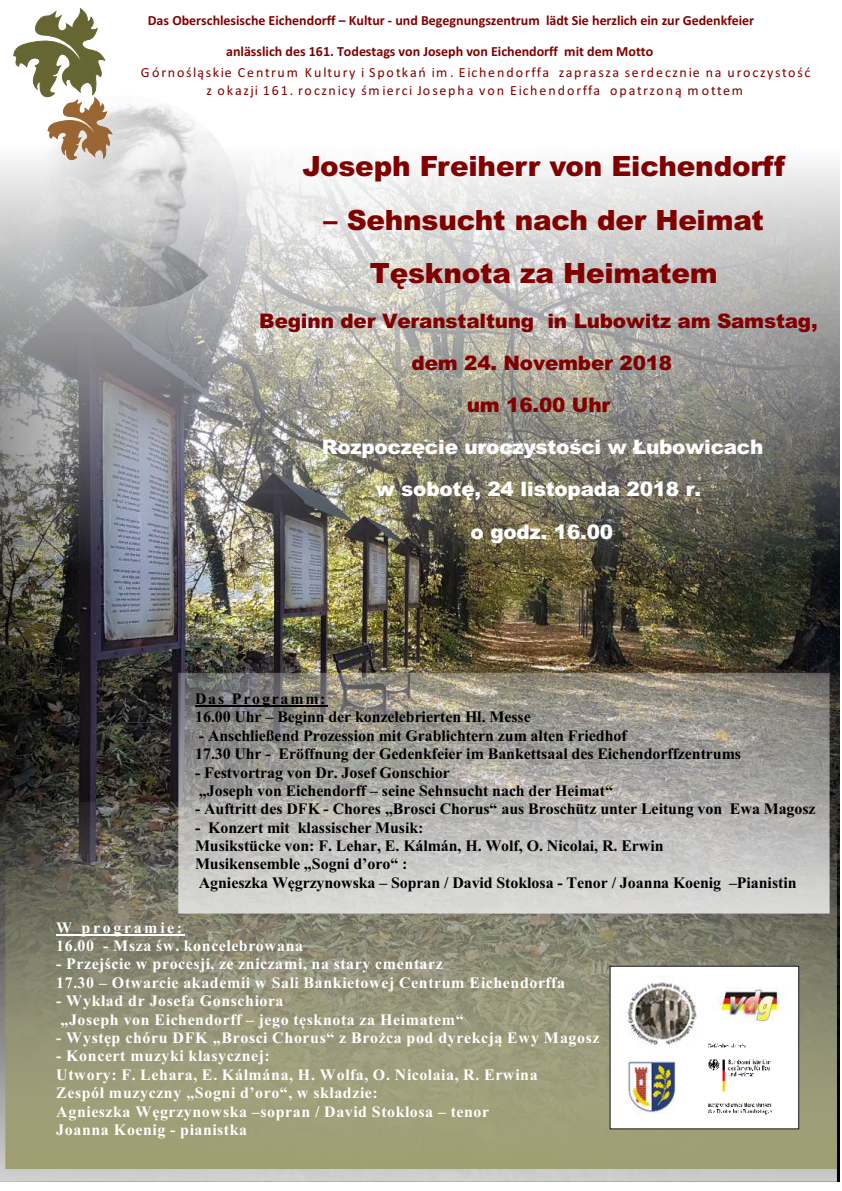
<style>
.page{position:relative;width:842px;height:1191px;background:#fff}
.page>*{position:absolute;margin:0;border:0;box-sizing:border-box;transform-origin:0 0}
.t1{font:900 27.9px/53.4px "Arial";letter-spacing:-.005em;color:#800000;text-align:center}
.t2{font:900 20px/42.2px "Arial";letter-spacing:-.01em;color:#800000;text-align:center}
.t3{font:900 20px/42.2px "Arial";letter-spacing:-.01em;color:#fff;text-align:center}
.t4{font:700 15.9px/18.4px "Times New Roman";letter-spacing:-.005em;color:#000}
.t5{font:700 15.9px/18.4px "Times New Roman";letter-spacing:.04em;color:#fff}
.t6{font:700 14px "Calibri";color:#800000}
.t7{font:14px/17.1px "Calibri";letter-spacing:.125em;color:#800000;text-align:center}
</style>
<div class="page">
<img style="left:0;top:104px;width:839px;height:1077px">
<svg style="left:0;top:802px;width:837px;height:379px"></svg>
<svg style="left:5px;top:866px;width:832px;height:303px;fill:#9b9a77"></svg>
<hr style="left:56px;top:934px;width:129px;height:2px;background:#fff">
<svg style="left:610px;top:966px;width:189px;height:163px"></svg>
<img style="left:614px;top:1053px;width:79px;height:66px">
<img style="left:696px;top:1033px;width:88px;height:91px">
<img style="left:713px;top:976px;width:74px;height:60px">
<img style="left:622px;top:976px;width:80px;height:76px">
<svg style="left:178px;top:673px;width:652px;height:240px"></svg>
<hr style="left:195px;top:705px;width:132px;height:2px;background:#000">
<svg style="left:12px;top:8px;width:100px;height:154px"></svg>
<p class="t6" style="left:148px;top:14px;width:608px">Das Oberschlesische Eichendorff – Kultur - und Begegnungszentrum lädt Sie herzlich ein zur Gedenkfeier</p>
<p class="t6" style="left:226px;top:45px;width:429px">anlässlich des 161. Todestags von Joseph von Eichendorff mit dem Motto</p>
<p class="t7" style="left:141px;top:65px;width:671px">Górnośląskie Centrum Kultury i Spotkań im. Eichendorffa zaprasza serdecznie na uroczystość z okazji 161. rocznicy śmierci Josepha von Eichendorffa opatrzoną mottem</p>
<h1 class="t1" style="left:302px;top:142px;width:484px">Joseph Freiherr von Eichendorff</h1>
<h1 class="t1" style="left:324px;top:196px;width:442px">– Sehnsucht nach der Heimat<br>Tęsknota za Heimatem</h1>
<p class="t2" style="left:259px;top:301px;width:560px">Beginn der Veranstaltung in Lubowitz am Samstag, dem 24. November 2018<br>um 16.00 Uhr</p>
<p class="t3" style="left:322px;top:428px;width:443px">Rozpoczęcie uroczystości w Łubowicach w sobotę, 24 listopada 2018 r.<br>o godz. 16.00</p>
<p class="t4" style="left:195px;top:691px;width:337px">Das Programm:<br>16.00 Uhr – Beginn der konzelebrierten Hl. Messe</p>
<p class="t4" style="left:195px;top:728px;width:547px">- Anschließend Prozession mit Grablichtern zum alten Friedhof<br>17.30 Uhr - Eröffnung der Gedenkfeier im Bankettsaal des Eichendorffzentrums</p>
<p class="t4" style="left:195px;top:764px;width:420px">- Festvortrag von Dr. Josef Gonschior<br>„Joseph von Eichendorff – seine Sehnsucht nach der Heimat“</p>
<p class="t4" style="left:195px;top:801px;width:622px">- Auftritt des DFK - Chores „Brosci Chorus“ aus Broschütz unter Leitung von Ewa Magosz</p>
<p class="t4" style="left:195px;top:819px;width:603px">- Konzert mit klassischer Musik:<br>Musikstücke von: F. Lehar, E. Kálmán, H. Wolf, O. Nicolai, R. Erwin<br>Musikensemble „Sogni d’oro“ :<br>Agnieszka Węgrzynowska – Sopran / David Stoklosa - Tenor / Joanna Koenig –Pianistin</p>
<p class="t5" style="left:56px;top:919px;width:248px">W programie:<br>16.00 - Msza św. koncelebrowana</p>
<p class="t5" style="left:56px;top:956px;width:510px">- Przejście w procesji, ze zniczami, na stary cmentarz<br>17.30 – Otwarcie akademii w Sali Bankietowej Centrum Eichendorffa</p>
<p class="t5" style="left:56px;top:993px;width:409px">- Wykład dr Josefa Gonschiora<br>„Joseph von Eichendorff – jego tęsknota za Heimatem“</p>
<p class="t5" style="left:56px;top:1030px;width:545px">- Występ chóru DFK „Brosci Chorus“ z Brożca pod dyrekcją Ewy Magosz</p>
<p class="t5" style="left:56px;top:1048px;width:483px">- Koncert muzyki klasycznej:<br>Utwory: F. Lehara, E. Kálmána, H. Wolfa, O. Nicolaia, R. Erwina Zespół muzyczny „Sogni d’oro“, w składzie:<br>Agnieszka Węgrzynowska –sopran / David Stoklosa – tenor Joanna Koenig - pianistka</p>
</div>
